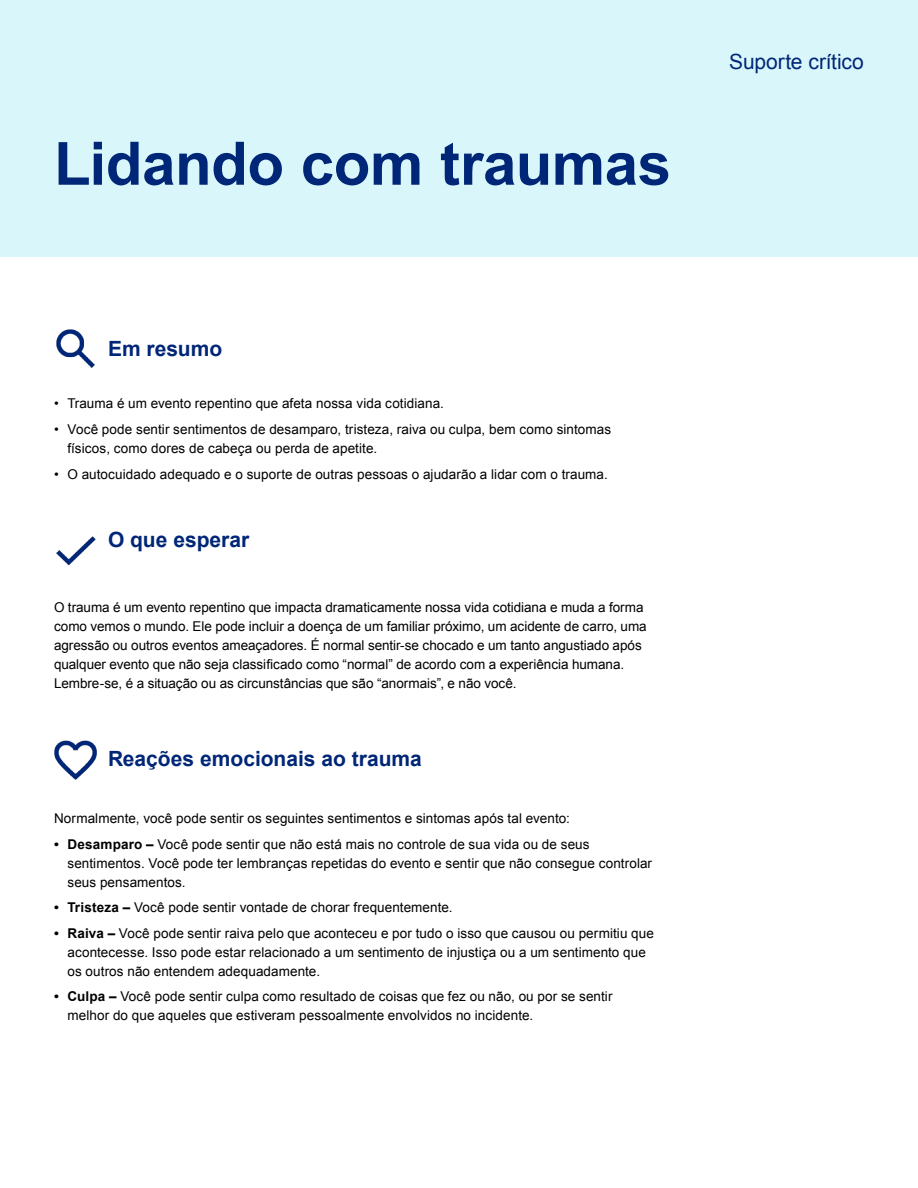
<style>
.page{position:relative;width:918px;height:1188px;background:#fff}
.page>*{position:absolute;margin:0;border:0;box-sizing:border-box;transform-origin:0 0}
.Headline{font:700 60px "Arial";letter-spacing:-.005em;color:#002677}
.Subhead{font:700 21px "Arial";color:#002677}
.Product_label_-_Right_aligned{font:21px "Arial";letter-spacing:-.005em;color:#002677}
.Arial-Body{font:13.5px/18.9px "Arial";letter-spacing:.005em;color:#000}
.s1{font-weight:700}
</style>
<div class="page">
<div style="left:0;top:0;width:918px;height:256px;background:#d9f6fa"></div>
<img style="left:56px;top:536px;width:40px;height:30px">
<img style="left:54px;top:740px;width:43px;height:40px">
<img style="left:56px;top:329px;width:39px;height:39px">
<p class="Headline" style="left:54px;top:124px;width:619px">Lidando com traumas</p>
<p class="Product_label_-_Right_aligned" style="left:729px;top:48px;width:136px">Suporte crítico</p>
<p class="Subhead" style="left:108px;top:335px;width:116px">Em resumo</p>
<p class="Arial-Body" style="left:54px;top:394px;width:391px">• Trauma é um evento repentino que afeta nossa vida cotidiana.</p>
<p class="Arial-Body" style="left:68px;top:420px;width:545px;text-indent:-14px">• Você pode sentir sentimentos de desamparo, tristeza, raiva ou culpa, bem como sintomas físicos, como dores de cabeça ou perda de apetite.</p>
<p class="Arial-Body" style="left:54px;top:465px;width:555px">• O autocuidado adequado e o suporte de outras pessoas o ajudarão a lidar com o trauma.</p>
<p class="Subhead" style="left:108px;top:526px;width:143px">O que esperar</p>
<p class="Arial-Body" style="left:54px;top:598px;width:594px">O trauma é um evento repentino que impacta dramaticamente nossa vida cotidiana e muda a forma como vemos o mundo. Ele pode incluir a doença de um familiar próximo, um acidente de carro, uma agressão ou outros eventos ameaçadores. É normal sentir-se chocado e um tanto angustiado após qualquer evento que não seja classificado como “normal” de acordo com a experiência humana.<br>Lembre-se, é a situação ou as circunstâncias que são “anormais”, e não você.</p>
<p class="Subhead" style="left:108px;top:745px;width:315px">Reações emocionais ao trauma</p>
<p class="Arial-Body" style="left:54px;top:809px;width:517px">Normalmente, você pode sentir os seguintes sentimentos e sintomas após tal evento:</p>
<p class="Arial-Body" style="left:68px;top:835px;width:586px;text-indent:-14px"><span class="s1">• Desamparo –</span> Você pode sentir que não está mais no controle de sua vida ou de seus sentimentos. Você pode ter lembranças repetidas do evento e sentir que não consegue controlar seus pensamentos.</p>
<p class="Arial-Body" style="left:54px;top:898px;width:400px"><span class="s1">• Tristeza –</span> Você pode sentir vontade de chorar frequentemente.</p>
<p class="Arial-Body" style="left:68px;top:924px;width:588px;text-indent:-14px"><span class="s1">• Raiva –</span> Você pode sentir raiva pelo que aconteceu e por tudo o isso que causou ou permitiu que acontecesse. Isso pode estar relacionado a um sentimento de injustiça ou a um sentimento que os outros não entendem adequadamente.</p>
<p class="Arial-Body" style="left:68px;top:987px;width:547px;text-indent:-14px"><span class="s1">• Culpa –</span> Você pode sentir culpa como resultado de coisas que fez ou não, ou por se sentir melhor do que aqueles que estiveram pessoalmente envolvidos no incidente.</p>
</div>
